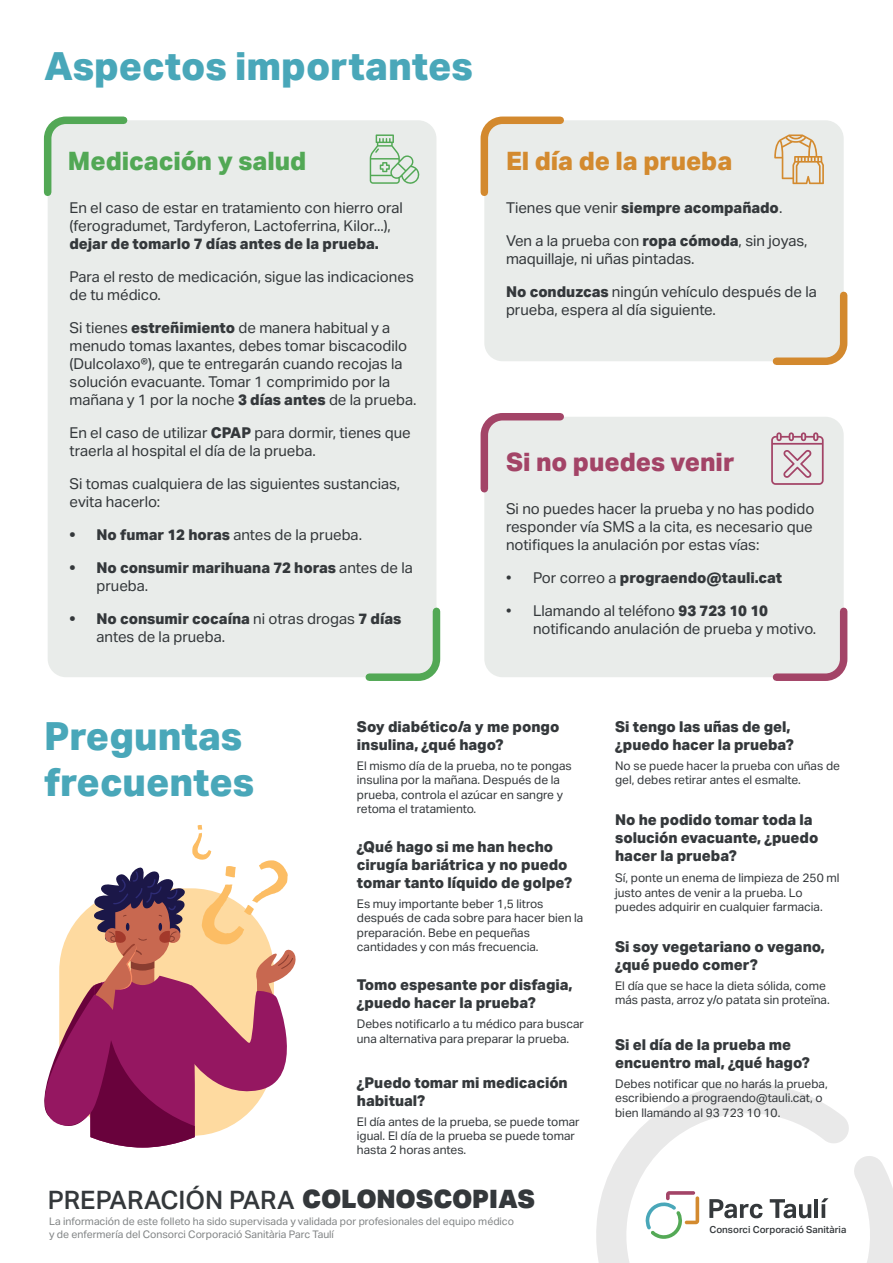
<style>
.page{position:relative;width:893px;height:1263px;background:#fff}
.page>*{position:absolute;margin:0;border:0;box-sizing:border-box;transform-origin:0 0}
.t1{font:800 39px/46.8px "Aktiv Grotesk";color:#49a7b9}
.t2{font:500 25.5px "Aktiv Grotesk";color:#34383b}
.t3{font:800 25.5px "Aktiv Grotesk";color:#52a855}
.t4{font:800 25.5px "Aktiv Grotesk";letter-spacing:-.005em;color:#d38a2f}
.t5{font:800 25.5px "Aktiv Grotesk";color:#a34467}
.t6{font:15px/18px "Aktiv Grotesk";color:#34383b}
.t7{font:800 15px/18px "Aktiv Grotesk";letter-spacing:-.005em;color:#34383b}
.t8{font:12px/14.4px "Aktiv Grotesk";color:#34383b}
.t9{font:10.5px/12.6px "Aktiv Grotesk";color:#818485}
.t10{font:500 9.75px "Aktiv Grotesk";color:#34383b}
.s1{font-weight:800}
.s2{font-weight:400}
.s3{font-weight:900}
</style>
<div class="page">
<svg style="left:854px;top:1156px;width:39px;height:107px"></svg>
<svg style="left:596px;top:1083px;width:253px;height:180px"></svg>
<div style="left:484px;top:120px;width:360px;height:241px;background:#e9ecea"></div>
<svg style="left:480px;top:116px;width:88px;height:84px;background:#e6ddce"></svg>
<svg style="left:769px;top:288px;width:79px;height:77px;background:#e6dccc"></svg>
<div style="left:484px;top:417px;width:360px;height:260px;background:#e9ecea"></div>
<svg style="left:480px;top:413px;width:88px;height:83px;background:#dfd3d6"></svg>
<svg style="left:769px;top:604px;width:79px;height:77px;background:#ded1d5"></svg>
<div style="left:48px;top:120px;width:388px;height:557px;background:#e9ecea;border-radius:18px"></div>
<svg style="left:43px;top:116px;width:85px;height:81px"></svg>
<svg style="left:365px;top:604px;width:76px;height:77px"></svg>
<svg style="left:370px;top:134px;width:50px;height:50px"></svg>
<svg style="left:774px;top:134px;width:50px;height:50px;background:#e3d2b8"></svg>
<svg style="left:771px;top:432px;width:53px;height:53px;background:#d6bfc7"></svg>
<svg style="left:44px;top:825px;width:252px;height:322px"></svg>
<h1 class="t1" style="left:44px;top:42px;width:430px">Aspectos importantes</h1>
<h2 class="t3" style="left:68px;top:145px;width:240px">Medicación y salud</h2>
<p class="t6" style="left:70px;top:199px;width:335px">En el caso de estar en tratamiento con hierro oral (ferogradumet, Tardyferon, Lactoferrina, Kilor...),</p>
<p class="t7" style="left:70px;top:234px;width:311px">dejar de tomarlo 7 días antes de la prueba.</p>
<p class="t6" style="left:70px;top:268px;width:346px">Para el resto de medicación, sigue las indicaciones de tu médico.</p>
<p class="t6" style="left:70px;top:319px;width:348px">Si tienes <span class="s1">estreñimiento</span> de manera habitual y a menudo tomas laxantes, debes tomar biscacodilo (Dulcolaxo®), que te entregarán cuando recojas la solución evacuante. Tomar 1 comprimido por la mañana y 1 por la noche <span class="s1">3 días antes</span> de la prueba.</p>
<p class="t6" style="left:70px;top:424px;width:343px">En el caso de utilizar <span class="s1">CPAP</span> para dormir, tienes que traerla al hospital el día de la prueba.</p>
<p class="t6" style="left:70px;top:475px;width:332px">Si tomas cualquiera de las siguientes sustancias, evita hacerlo:</p>
<p class="t6" style="left:70px;top:526px;width:294px"><span class="s1">• No fumar 12 horas</span> antes de la prueba.</p>
<p class="t7" style="left:97px;top:558px;width:318px;text-indent:-27px">• No consumir marihuana 72 horas <span class="s2">antes de la prueba.</span></p>
<p class="t6" style="left:97px;top:610px;width:306px;text-indent:-27px"><span class="s1">• No consumir cocaína</span> ni otras drogas <span class="s1">7 días </span>antes de la prueba.</p>
<h2 class="t4" style="left:506px;top:145px;width:228px">El día de la prueba</h2>
<p class="t7" style="left:506px;top:198px;width:278px"><span class="s2">Tienes que venir</span> siempre acompañado<span class="s2">.</span></p>
<p class="t6" style="left:506px;top:232px;width:303px">Ven a la prueba con <span class="s1">ropa cómoda</span>, sin joyas, maquillaje, ni uñas pintadas.</p>
<p class="t6" style="left:506px;top:283px;width:312px"><span class="s1">No conduzcas</span> ningún vehículo después de la prueba, espera al día siguiente.</p>
<h2 class="t5" style="left:506px;top:446px;width:230px">Si no puedes venir</h2>
<p class="t6" style="left:506px;top:500px;width:310px;text-align:justify">Si no puedes hacer la prueba y no has podido responder vía SMS a la cita, es necesario que notifiques la anulación por estas vías:</p>
<p class="t7" style="left:506px;top:568px;width:278px"><span class="s2">• Por correo a</span> prograendo@tauli.cat</p>
<p class="t6" style="left:533px;top:602px;width:285px;text-indent:-27px">• Llamando al teléfono <span class="s1">93 723 10 10 </span>notificando anulación de prueba y motivo.</p>
<h1 class="t1" style="left:44px;top:711px;width:212px">Preguntas frecuentes</h1>
<p class="t7" style="left:357px;top:717px;width:204px">Soy diabético/a y me pongo insulina, ¿qué hago?</p>
<p class="t8" style="left:357px;top:758px;width:216px">El mismo día de la prueba, no te pongas insulina por la mañana. Después de la prueba, controla el azúcar en sangre y retoma el tratamiento.</p>
<p class="t7" style="left:357px;top:837px;width:217px">¿Qué hago si me han hecho cirugía bariátrica y no puedo tomar tanto líquido de golpe?</p>
<p class="t8" style="left:357px;top:896px;width:228px">Es muy importante beber 1,5 litros después de cada sobre para hacer bien la preparación. Bebe en pequeñas cantidades y con más frecuencia.</p>
<p class="t7" style="left:357px;top:975px;width:217px">Tomo espesante por disfagia, ¿puedo hacer la prueba?</p>
<p class="t8" style="left:357px;top:1016px;width:229px">Debes notificarlo a tu médico para buscar una alternativa para preparar la prueba.</p>
<p class="t7" style="left:357px;top:1073px;width:212px">¿Puedo tomar mi medicación habitual?</p>
<p class="t8" style="left:357px;top:1114px;width:224px">El día antes de la prueba, se puede tomar igual. El día de la prueba se puede tomar hasta 2 horas antes.</p>
<h2 class="t2" style="left:48px;top:1184px;width:489px">PREPARACIÓN PARA <span class="s3">COLONOSCOPIAS</span></h2>
<p class="t9" style="left:49px;top:1215px;width:466px">La información de este folleto ha sido supervisada y validada por profesionales del equipo médico y de enfermería del Consorci Corporació Sanitària Parc Taulí</p>
<p class="t7" style="left:615px;top:717px;width:180px">Si tengo las uñas de gel, ¿puedo hacer la prueba?</p>
<p class="t8" style="left:615px;top:758px;width:226px">No se puede hacer la prueba con uñas de gel, debes retirar antes el esmalte.</p>
<p class="t7" style="left:615px;top:810px;width:205px">No he podido tomar toda la solución evacuante, ¿puedo hacer la prueba?</p>
<p class="t8" style="left:615px;top:871px;width:226px">Sí, ponte un enema de limpieza de 250 ml justo antes de venir a la prueba. Lo puedes adquirir en cualquier farmacia.</p>
<p class="t7" style="left:615px;top:937px;width:211px">Si soy vegetariano o vegano, ¿qué puedo comer?</p>
<p class="t8" style="left:615px;top:978px;width:216px">El día que se hace la dieta sólida, come más pasta, arroz y/o patata sin proteïna.</p>
<p class="t7" style="left:615px;top:1035px;width:196px">Si el día de la prueba me encuentro mal, ¿qué hago?</p>
<p class="t8" style="left:615px;top:1076px;width:214px">Debes notificar que no harás la prueba, escribiendo a prograendo@tauli.cat, o bien llamando al 93 723 10 10.</p>
<p class="t10" style="left:709px;top:1223px;width:138px">Consorci Corporació Sanitària</p>
</div>
